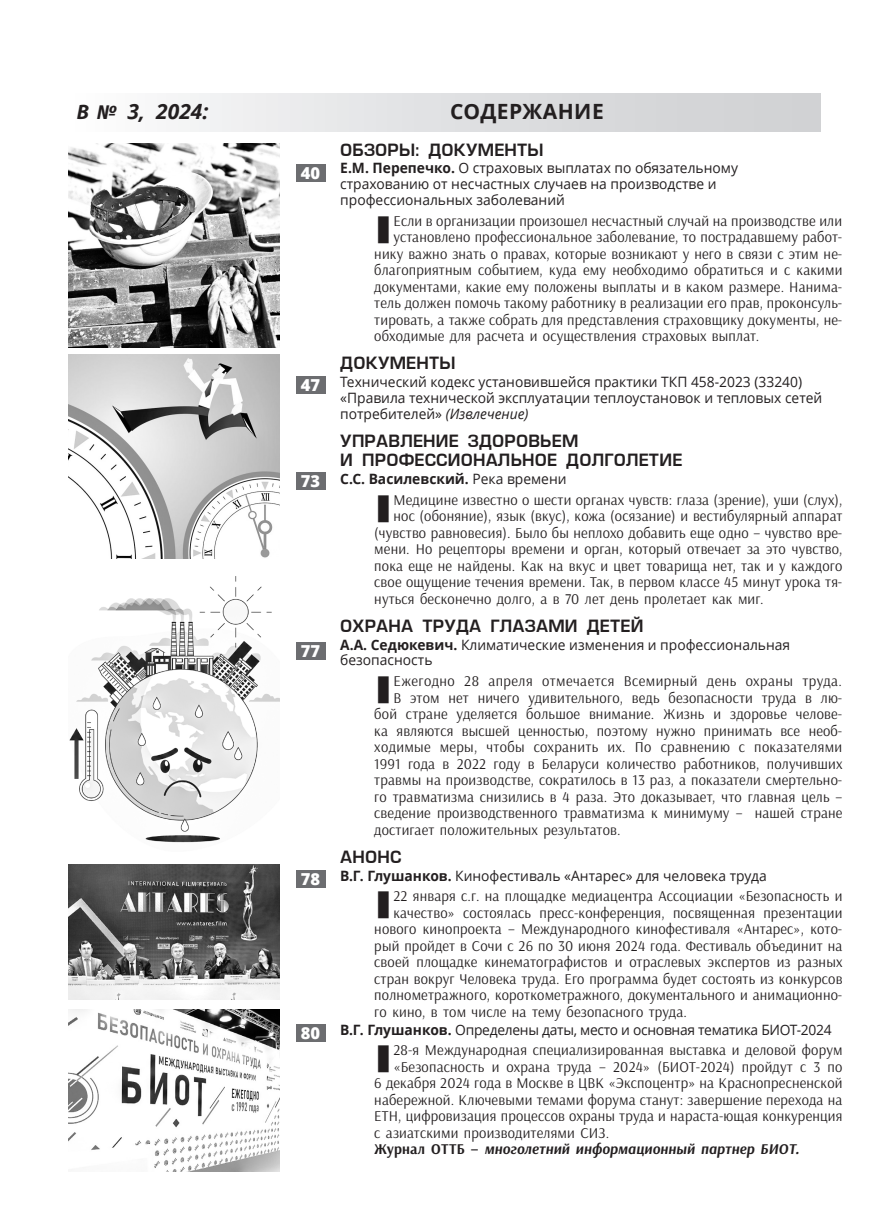
<style>
.page{position:relative;width:872px;height:1212px;background:#fff}
.page>*{position:absolute;margin:0;border:0;box-sizing:border-box;transform-origin:0 0}
.ОсновнойТекст{font:700 21px "Open Sans";letter-spacing:.025em;color:#231f20}
.ОсновнойТекст-2{font:italic 700 21px "Open Sans";color:#231f20}
.ОсновнойТекст-3{font:16.5px/19.5px "Europe Demi Normal";letter-spacing:.015em;color:#231f20}
.ОсновнойТекст-4{font:800 16.5px "Open Sans";letter-spacing:.015em;color:#fff}
.text1{font:15px "Arsenal";letter-spacing:.01em;color:#231f20}
.text1-2{font:15px "Arsenal";letter-spacing:.03em;color:#231f20}
.text1-3{font:italic 700 15px "Arsenal";letter-spacing:.015em;color:#231f20}
.Обычный{font:14.25px/15.8px "Open Sans";color:#231f20}
.Обычный-2{font:14.25px "Open Sans";letter-spacing:-.02em;color:#231f20}
.Обычный-3{font:700 14.25px "Open Sans";color:#231f20}
.s1{font-family:"Myriad Pro"}
.s2{font-weight:700}
.s3{font-style:italic}
.s4{font-weight:400}
.s5{font-style:normal}
</style>
<div class="page">
<div style="left:68px;top:94px;width:753px;height:38px;background:linear-gradient(to right,#fafafb,#cccdcf)"></div>
<div style="left:296px;top:472px;width:29px;height:17px;background:#6c6d70"></div>
<div style="left:296px;top:642px;width:29px;height:17px;background:#6c6d70"></div>
<div style="left:296px;top:870px;width:29px;height:17px;background:#6c6d70"></div>
<div style="left:296px;top:1024px;width:29px;height:17px;background:#6c6d70"></div>
<img style="left:68px;top:143px;width:211px;height:204px">
<img style="left:69px;top:576px;width:210px;height:267px">
<div style="left:296px;top:164px;width:29px;height:17px;background:#6c6d70"></div>
<div style="left:296px;top:377px;width:29px;height:17px;background:#6c6d70"></div>
<img style="left:68px;top:355px;width:211px;height:204px">
<img style="left:68px;top:864px;width:211px;height:135px">
<img style="left:68px;top:1009px;width:211px;height:162px">
<p class="ОсновнойТекст-2" style="left:77px;top:97px;width:133px"><span class="s1">В №</span> 3, 2024:</p>
<p class="ОсновнойТекст" style="left:450px;top:97px;width:155px">СОДЕРЖАНИЕ</p>
<p class="ОсновнойТекст-4" style="left:301px;top:160px;width:21px">40</p>
<p class="ОсновнойТекст-4" style="left:301px;top:373px;width:21px">47</p>
<p class="ОсновнойТекст-4" style="left:301px;top:468px;width:21px">73</p>
<p class="ОсновнойТекст-4" style="left:301px;top:638px;width:21px">77</p>
<p class="ОсновнойТекст-4" style="left:301px;top:866px;width:21px">78</p>
<p class="ОсновнойТекст-4" style="left:301px;top:1020px;width:21px">80</p>
<p class="ОсновнойТекст-3" style="left:340px;top:140px;width:205px">ОБЗОРЫ: ДОКУМЕНТЫ</p>
<p class="Обычный" style="left:340px;top:160px;width:399px"><span class="s2">Е.М. Перепечко.</span> О страховых выплатах по обязательному страхованию от несчастных случаев на производстве и профессиональных заболеваний</p>
<p class="text1" style="left:393px;top:211px;width:450px">Если в организации произошел несчастный случай на производстве или</p>
<p class="text1" style="left:393px;top:228px;width:450px">установлено профессиональное заболевание, то пострадавшему работ-</p>
<p class="text1" style="left:374px;top:244px;width:469px">нику важно знать о правах, которые возникают у него в связи с этим не-</p>
<p class="text1" style="left:374px;top:261px;width:470px">благоприятным событием, куда ему необходимо обратиться и с какими</p>
<p class="text1" style="left:374px;top:277px;width:469px">документами, какие ему положены выплаты и в каком размере. Нанима-</p>
<p class="text1" style="left:374px;top:294px;width:469px">тель должен помочь такому работнику в реализации его прав, проконсуль-</p>
<p class="text1" style="left:374px;top:310px;width:469px">тировать, а также собрать для представления страховщику документы, не-</p>
<p class="text1" style="left:374px;top:327px;width:386px">обходимые для расчета и осуществления страховых выплат.</p>
<p class="ОсновнойТекст-3" style="left:340px;top:354px;width:117px">ДОКУМЕНТЫ</p>
<p class="Обычный" style="left:340px;top:374px;width:483px">Технический кодекс установившейся практики ТКП 458-2023 (33240) «Правила технической эксплуатации теплоустановок и тепловых сетей потребителей» <span class="s3">(Извлечение)</span></p>
<p class="ОсновнойТекст-3" style="left:340px;top:431px;width:344px">УПРАВЛЕНИЕ ЗДОРОВЬЕМ<br>И ПРОФЕССИОНАЛЬНОЕ ДОЛГОЛЕТИЕ</p>
<p class="Обычный-3" style="left:340px;top:469px;width:228px">С.С. Василевский. <span class="s4">Река времени</span></p>
<p class="text1" style="left:393px;top:490px;width:450px">Медицине известно о шести органах чувств: глаза (зрение), уши (слух),</p>
<p class="text1" style="left:393px;top:507px;width:450px">нос (обоняние), язык (вкус), кожа (осязание) и вестибулярный аппарат</p>
<p class="text1" style="left:374px;top:523px;width:469px">(чувство равновесия). Было бы неплохо добавить еще одно – чувство вре-</p>
<p class="text1" style="left:374px;top:540px;width:470px">мени. Но рецепторы времени и орган, который отвечает за это чувство,</p>
<p class="text1" style="left:374px;top:556px;width:469px">пока еще не найдены. Как на вкус и цвет товарища нет, так и у каждого</p>
<p class="text1" style="left:374px;top:573px;width:469px">свое ощущение течения времени. Так, в первом классе 45 минут урока тя-</p>
<p class="text1" style="left:374px;top:589px;width:391px">нуться бесконечно долго, а в 70 лет день пролетает как миг.</p>
<p class="ОсновнойТекст-3" style="left:340px;top:616px;width:305px">ОХРАНА ТРУДА ГЛАЗАМИ ДЕТЕЙ</p>
<p class="Обычный" style="left:340px;top:636px;width:451px"><span class="s2">А.А. Седюкевич.</span> Климатические изменения и профессиональная безопасность</p>
<p class="text1-2" style="left:393px;top:672px;width:450px">Ежегодно 28 апреля отмечается Всемирный день охраны труда.</p>
<p class="text1" style="left:393px;top:688px;width:450px">В этом нет ничего удивительного, ведь безопасности труда в лю-</p>
<p class="text1" style="left:374px;top:705px;width:469px">бой стране уделяется большое внимание. Жизнь и здоровье челове-</p>
<p class="text1" style="left:374px;top:721px;width:469px">ка являются высшей ценностью, поэтому нужно принимать все необ-</p>
<p class="text1" style="left:374px;top:738px;width:469px">ходимые меры, чтобы сохранить их. По сравнению с показателями</p>
<p class="text1" style="left:374px;top:754px;width:470px">1991 года в 2022 году в Беларуси количество работников, получивших</p>
<p class="text1" style="left:374px;top:771px;width:469px">травмы на производстве, сократилось в 13 раз, а показатели смертельно-</p>
<p class="text1" style="left:374px;top:787px;width:469px">го травматизма снизились в 4 раза. Это доказывает, что главная цель –</p>
<p class="text1" style="left:374px;top:804px;width:469px">сведение производственного травматизма к минимуму – нашей стране</p>
<p class="text1" style="left:374px;top:820px;width:248px">достигает положительных результатов.</p>
<p class="ОсновнойТекст-3" style="left:340px;top:847px;width:63px">АНОНС</p>
<p class="Обычный" style="left:340px;top:867px;width:428px"><span class="s2">В.Г. Глушанков.</span> Кинофестиваль «Антарес» для человека труда</p>
<p class="text1" style="left:393px;top:887px;width:450px">22 января с.г. на площадке медиацентра Ассоциации «Безопасность и</p>
<p class="text1" style="left:393px;top:904px;width:450px">качество» состоялась пресс-конференция, посвященная презентации</p>
<p class="text1" style="left:374px;top:920px;width:469px">нового кинопроекта – Международного кинофестиваля «Антарес», кото-</p>
<p class="text1" style="left:374px;top:937px;width:469px">рый пройдет в Сочи с 26 по 30 июня 2024 года. Фестиваль объединит на</p>
<p class="text1" style="left:374px;top:953px;width:470px">своей площадке кинематографистов и отраслевых экспертов из разных</p>
<p class="text1" style="left:374px;top:970px;width:470px">стран вокруг Человека труда. Его программа будет состоять из конкурсов</p>
<p class="text1" style="left:374px;top:986px;width:469px">полнометражного, короткометражного, документального и анимационно-</p>
<p class="text1" style="left:374px;top:1003px;width:314px">го кино, в том числе на тему безопасного труда.</p>
<p class="Обычный-2" style="left:340px;top:1020px;width:493px"><span class="s2">В.Г. Глушанков.</span> Определены даты, место и основная тематика БИОТ-2024</p>
<p class="text1" style="left:393px;top:1041px;width:450px">28-я Международная специализированная выставка и деловой форум</p>
<p class="text1" style="left:393px;top:1058px;width:450px">«Безопасность и охрана труда – 2024» (БИОТ-2024) пройдут с 3 по</p>
<p class="text1" style="left:374px;top:1074px;width:470px">6 декабря 2024 года в Москве в ЦВК «Экспоцентр» на Краснопресненской</p>
<p class="text1" style="left:374px;top:1091px;width:469px">набережной. Ключевыми темами форума станут: завершение перехода на</p>
<p class="text1" style="left:374px;top:1107px;width:469px">ЕТН, цифровизация процессов охраны труда и нараста-ющая конкуренция</p>
<p class="text1" style="left:374px;top:1124px;width:236px">с азиатскими производителями СИЗ.</p>
<p class="text1-3" style="left:374px;top:1140px;width:426px"><span class="s5">Журнал ОТТБ –</span> многолетний информационный партнер БИОТ.</p>
</div>
